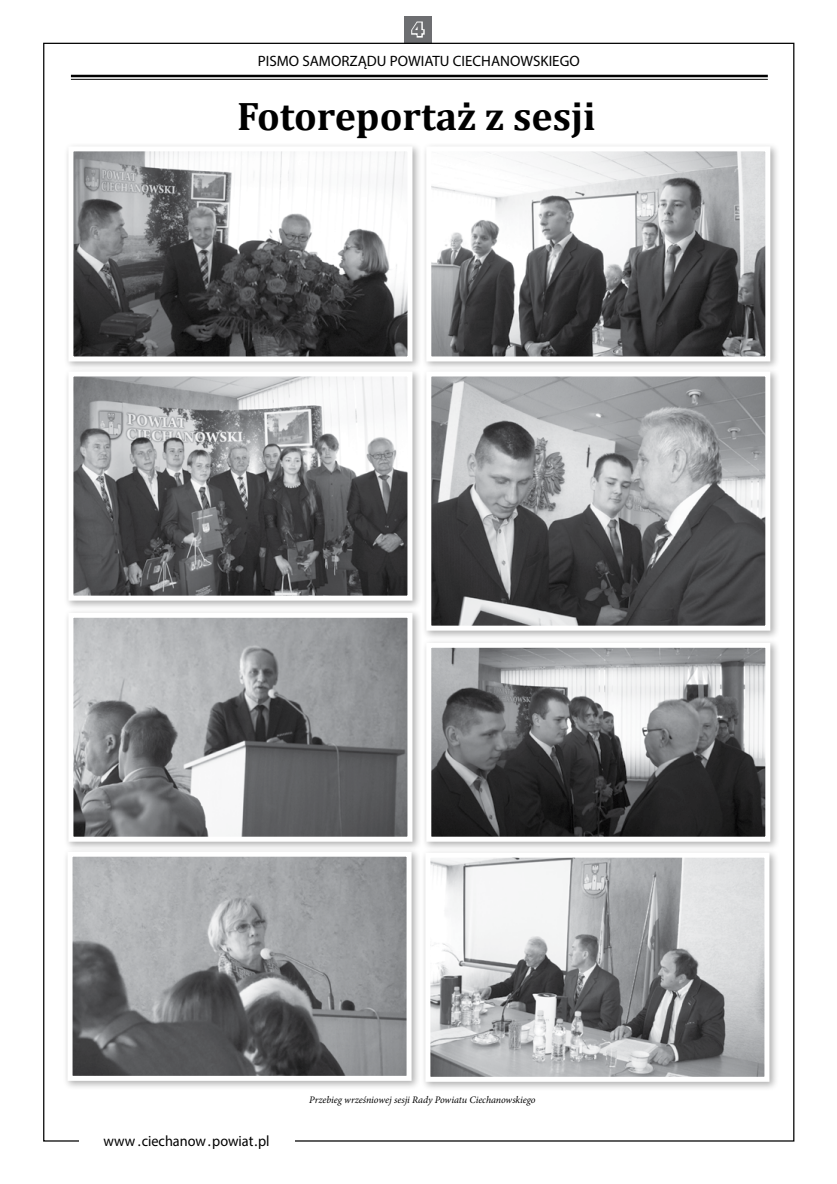
<style>
.page{position:relative;width:837px;height:1184px;background:#fff}
.page>*{position:absolute;margin:0;border:0;box-sizing:border-box;transform-origin:0 0}
.t1{font:700 40px "Cambria";color:#000}
.t2{font:800 20px "Franklin Gothic";color:#6d6e71}
.t3{font:15px "Myriad Pro";color:#000}
.t4{font:15px "Myriad Pro";color:#000;scale:.95 1}
.t5{font:italic 10px "Minion Pro";letter-spacing:-.01em;color:#000}
</style>
<div class="page">
<div style="left:404px;top:16px;width:27px;height:27px;background:#6d6e71"></div>
<hr style="left:71px;top:75px;width:696px;height:2px;background:#000">
<hr style="left:71px;top:79px;width:696px;height:1px;background:#000">
<svg style="left:411px;top:21px;width:14px;height:17px"></svg>
<div style="left:64px;top:141px;width:357px;height:230px;background:#000;opacity:.31"></div>
<img style="left:74px;top:152px;width:332px;height:203px">
<div style="left:68px;top:146px;width:344px;height:215px;border:5px solid #fff"></div>
<div style="left:421px;top:141px;width:358px;height:230px;background:#000;opacity:.31"></div>
<img style="left:432px;top:152px;width:332px;height:203px">
<div style="left:426px;top:146px;width:344px;height:215px;border:5px solid #fff"></div>
<div style="left:421px;top:638px;width:358px;height:213px;background:#000;opacity:.31"></div>
<img style="left:432px;top:648px;width:332px;height:187px">
<div style="left:426px;top:642px;width:344px;height:199px;border:5px solid #fff"></div>
<div style="left:421px;top:366px;width:358px;height:274px;background:#000;opacity:.31"></div>
<img style="left:432px;top:377px;width:332px;height:247px">
<div style="left:426px;top:371px;width:344px;height:259px;border:5px solid #fff"></div>
<div style="left:64px;top:366px;width:357px;height:244px;background:#000;opacity:.31"></div>
<img style="left:74px;top:377px;width:332px;height:217px">
<div style="left:68px;top:371px;width:344px;height:229px;border:5px solid #fff"></div>
<div style="left:64px;top:608px;width:357px;height:243px;background:#000;opacity:.31"></div>
<img style="left:74px;top:618px;width:332px;height:217px">
<div style="left:68px;top:612px;width:344px;height:229px;border:5px solid #fff"></div>
<div style="left:63px;top:846px;width:358px;height:244px;background:#000;opacity:.31"></div>
<img style="left:73px;top:857px;width:332px;height:217px">
<div style="left:67px;top:851px;width:344px;height:229px;border:5px solid #fff"></div>
<div style="left:420px;top:847px;width:358px;height:244px;background:#000;opacity:.31"></div>
<img style="left:431px;top:858px;width:332px;height:217px">
<div style="left:425px;top:852px;width:344px;height:229px;border:5px solid #fff"></div>
<h2 class="t2" style="left:412px;top:17px;width:13px">4</h2>
<h3 class="t3" style="left:258px;top:51px;width:323px">PISMO SAMORZĄDU POWIATU CIECHANOWSKIEGO</h3>
<h1 class="t1" style="left:237px;top:88px;width:360px">Fotoreportaż z sesji</h1>
<h3 class="t4" style="left:104px;top:1131px;width:176px">www .ciechanow .powiat.pl</h3>
<p class="t5" style="left:309px;top:1092px;width:228px">Przebieg wrześniowej sesji Rady Powiatu Ciechanowskiego</p>
</div>
